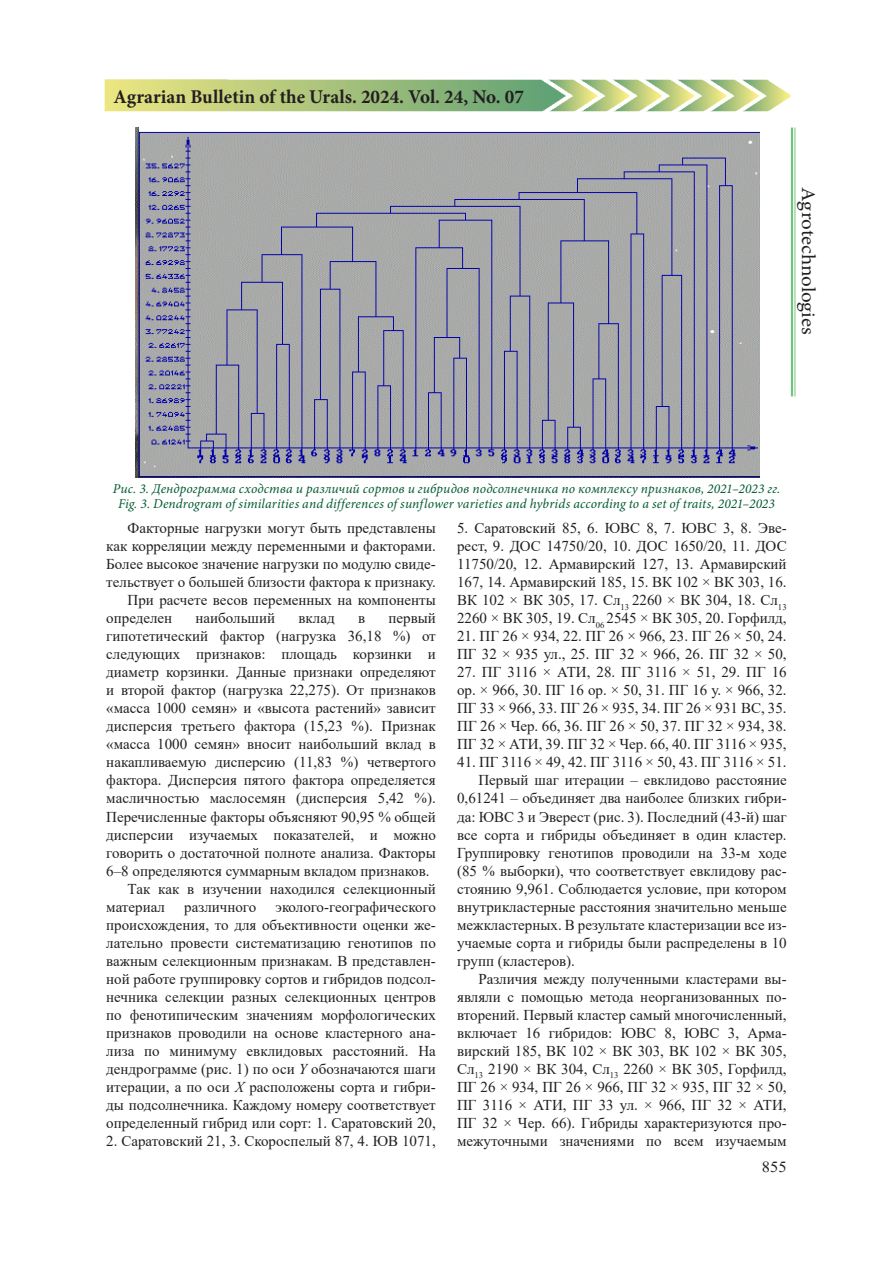
<style>
.page{position:relative;width:893px;height:1263px;background:#fff}
.page>*{position:absolute;margin:0;border:0;box-sizing:border-box;transform-origin:0 0}
.t1{font:700 19.5px "Minion Pro";color:#231f20}
.t2{font:19.5px "Minion Pro";letter-spacing:-.005em;color:#231f20;scale:1.08 1}
.t3{font:15.3px "Times New Roman";color:#231f20;scale:1.08 1}
.t4{font:15px/18px "Times New Roman";color:#231f20;text-align:justify}
.t5{font:italic 13.5px/15px "Minion Pro";letter-spacing:.01em;color:#025b30;text-align:center}
.s1{font-style:italic}
</style>
<div class="page">
<hr style="left:791px;top:128px;width:2px;height:268px;background:#40ae49">
<hr style="left:795px;top:128px;width:1px;height:268px;background:#40ae49">
<img style="left:105px;top:79px;width:686px;height:32px">
<img style="left:136px;top:128px;width:624px;height:349px">
<h1 class="t1" style="left:114px;top:83px;width:412px">Agrarian Bulletin of the Urals. 2024. Vol. 24, No. 07</h1>
<h1 class="t2" style="left:821px;top:187px;width:138px;rotate:90deg">Agrotechnologies</h1>
<p class="t5" style="left:113px;top:481px;width:669px">Рис. 3. Дендрограмма сходства и различий сортов и гибридов подсолнечника по комплексу признаков, 2021–2023 гг.<br>Fig. 3. Dendrogram of similarities and differences of sunflower varieties and hybrids according to a set of traits, 2021–2023</p>
<p class="t4" style="left:128px;top:519px;width:310px">Факторные нагрузки могут быть представлены</p>
<p class="t4" style="left:106px;top:537px;width:331px">как корреляции между переменными и факторами.</p>
<p class="t4" style="left:106px;top:555px;width:331px">Более высокое значение нагрузки по модулю свиде-</p>
<p class="t4" style="left:106px;top:573px;width:331px">тельствует о большей близости фактора к признаку.</p>
<p class="t4" style="left:128px;top:591px;width:310px">При расчете весов переменных на компоненты</p>
<p class="t4" style="left:106px;top:609px;width:67px">определен</p>
<p class="t4" style="left:196px;top:609px;width:81px">наибольший</p>
<p class="t4" style="left:299px;top:609px;width:38px">вклад</p>
<p class="t4" style="left:358px;top:609px;width:9px">в</p>
<p class="t4" style="left:388px;top:609px;width:49px">первый</p>
<p class="t4" style="left:106px;top:627px;width:331px">гипотетический фактор (нагрузка 36,18 %) от</p>
<p class="t4" style="left:106px;top:645px;width:331px">следующих признаков: площадь корзинки и</p>
<p class="t4" style="left:106px;top:663px;width:331px">диаметр корзинки. Данные признаки определяют</p>
<p class="t4" style="left:106px;top:681px;width:331px">и второй фактор (нагрузка 22,275). От признаков</p>
<p class="t4" style="left:106px;top:699px;width:331px">«масса 1000 семян» и «высота растений» зависит</p>
<p class="t4" style="left:106px;top:717px;width:331px">дисперсия третьего фактора (15,23 %). Признак</p>
<p class="t4" style="left:106px;top:735px;width:331px">«масса 1000 семян» вносит наибольший вклад в</p>
<p class="t4" style="left:106px;top:753px;width:331px">накапливаемую дисперсию (11,83 %) четвертого</p>
<p class="t4" style="left:106px;top:771px;width:331px">фактора. Дисперсия пятого фактора определяется</p>
<p class="t4" style="left:106px;top:789px;width:331px">масличностью маслосемян (дисперсия 5,42 %).</p>
<p class="t4" style="left:106px;top:807px;width:331px">Перечисленные факторы объясняют 90,95 % общей</p>
<p class="t4" style="left:106px;top:825px;width:331px">дисперсии изучаемых показателей, и можно</p>
<p class="t4" style="left:106px;top:843px;width:331px">говорить о достаточной полноте анализа. Факторы</p>
<p class="t4" style="left:106px;top:861px;width:325px">6–8 определяются суммарным вкладом признаков.</p>
<p class="t4" style="left:128px;top:879px;width:310px">Так как в изучении находился селекционный</p>
<p class="t4" style="left:106px;top:897px;width:60px">материал</p>
<p class="t4" style="left:184px;top:897px;width:73px">различного</p>
<p class="t4" style="left:106px;top:897px;width:331px;text-indent:169px">эколого-географического происхождения, то для объективности оценки же&shy;лательно провести систематизацию генотипов по важным селекционным признакам. В представлен&shy;ной работе группировку сортов и гибридов подсол&shy;нечника селекции разных селекционных центров по фенотипическим значениям морфологических признаков проводили на основе кластерного ана&shy;лиза по минимуму евклидовых расстояний. На дендрограмме (рис. 1) по оси <span class="s1">Y</span> обозначаются шаги итерации, а по оси <span class="s1">Х</span> расположены сорта и гибри&shy;ды подсолнечника. Каждому номеру соответствует определенный гибрид или сорт: 1. Саратовский 20,</p>
<p class="t4" style="left:106px;top:1131px;width:331px">2. Саратовский 21, 3. Скороспелый 87, 4. ЮВ 1071,</p>
<p class="t4" style="left:457px;top:519px;width:331px">5. Саратовский 85, 6. ЮВС 8, 7. ЮВС 3, 8. Эве&shy;рест, 9. ДОС 14750/20, 10. ДОС 1650/20, 11. ДОС 11750/20, 12. Армавирский 127, 13. Армавирский 167, 14. Армавирский 185, 15. ВК 102 × ВК 303, 16.<br>ВК 102 × ВК 305, 17. Сл<sub>13</sub> 2260 × ВК 304, 18. Сл<sub>13<br></sub>2260 × ВК 305, 19. Сл<sub>06</sub> 2545 × ВК 305, 20. Горфилд,</p>
<p class="t4" style="left:457px;top:627px;width:331px">21. ПГ 26 × 934, 22. ПГ 26 × 966, 23. ПГ 26 × 50, 24.<br>ПГ 32 × 935 ул., 25. ПГ 32 × 966, 26. ПГ 32 × 50,</p>
<p class="t4" style="left:457px;top:663px;width:331px">27. ПГ 3116 × АТИ, 28. ПГ 3116 × 51, 29. ПГ 16 ор. × 966, 30. ПГ 16 ор. × 50, 31. ПГ 16 у. × 966, 32.<br>ПГ 33 × 966, 33. ПГ 26 × 935, 34. ПГ 26 × 931 ВС, 35.<br>ПГ 26 × Чер. 66, 36. ПГ 26 × 50, 37. ПГ 32 × 934, 38.<br>ПГ 32 × АТИ, 39. ПГ 32 × Чер. 66, 40. ПГ 3116 × 935,</p>
<p class="t4" style="left:457px;top:753px;width:331px">41. ПГ 3116 × 49, 42. ПГ 3116 × 50, 43. ПГ 3116 × 51.</p>
<p class="t4" style="left:478px;top:771px;width:310px">Первый шаг итерации – евклидово расстояние</p>
<p class="t4" style="left:457px;top:789px;width:331px">0,61241 – объединяет два наиболее близких гибри-</p>
<p class="t4" style="left:457px;top:807px;width:331px">да: ЮВС 3 и Эверест (рис. 3). Последний (43-й) шаг</p>
<p class="t4" style="left:457px;top:825px;width:331px">все сорта и гибриды объединяет в один кластер.</p>
<p class="t4" style="left:457px;top:843px;width:331px">Группировку генотипов проводили на 33-м ходе</p>
<p class="t4" style="left:457px;top:861px;width:331px">(85 % выборки), что соответствует евклидову рас-</p>
<p class="t4" style="left:457px;top:879px;width:331px">стоянию 9,961. Соблюдается условие, при котором</p>
<p class="t4" style="left:457px;top:897px;width:331px">внутрикластерные расстояния значительно меньше</p>
<p class="t4" style="left:457px;top:915px;width:331px">межкластерных. В результате кластеризации все из-</p>
<p class="t4" style="left:457px;top:933px;width:331px">учаемые сорта и гибриды были распределены в 10</p>
<p class="t4" style="left:457px;top:951px;width:119px">групп (кластеров).</p>
<p class="t4" style="left:478px;top:969px;width:310px">Различия между полученными кластерами вы-</p>
<p class="t4" style="left:457px;top:987px;width:331px">являли с помощью метода неорганизованных по-</p>
<p class="t4" style="left:457px;top:1005px;width:331px">вторений. Первый кластер самый многочисленный,</p>
<p class="t4" style="left:457px;top:1023px;width:331px">включает 16 гибридов: ЮВС 8, ЮВС 3, Арма-</p>
<p class="t4" style="left:457px;top:1041px;width:331px">вирский 185, ВК 102 × ВК 303, ВК 102 × ВК 305,</p>
<p class="t4" style="left:457px;top:1059px;width:331px">Сл<sub>13</sub> 2190 × ВК 304, Сл<sub>13</sub> 2260 × ВК 305, Горфилд,</p>
<p class="t4" style="left:457px;top:1077px;width:331px">ПГ 26 × 934, ПГ 26 × 966, ПГ 32 × 935, ПГ 32 × 50,</p>
<p class="t4" style="left:457px;top:1095px;width:331px">ПГ 3116 × АТИ, ПГ 33 ул. × 966, ПГ 32 × АТИ,</p>
<p class="t4" style="left:457px;top:1113px;width:331px">ПГ 32 × Чер. 66). Гибриды характеризуются про-</p>
<p class="t4" style="left:457px;top:1131px;width:331px">межуточными значениями по всем изучаемым</p>
<p class="t3" style="left:762px;top:1156px;width:24px">855</p>
</div>
